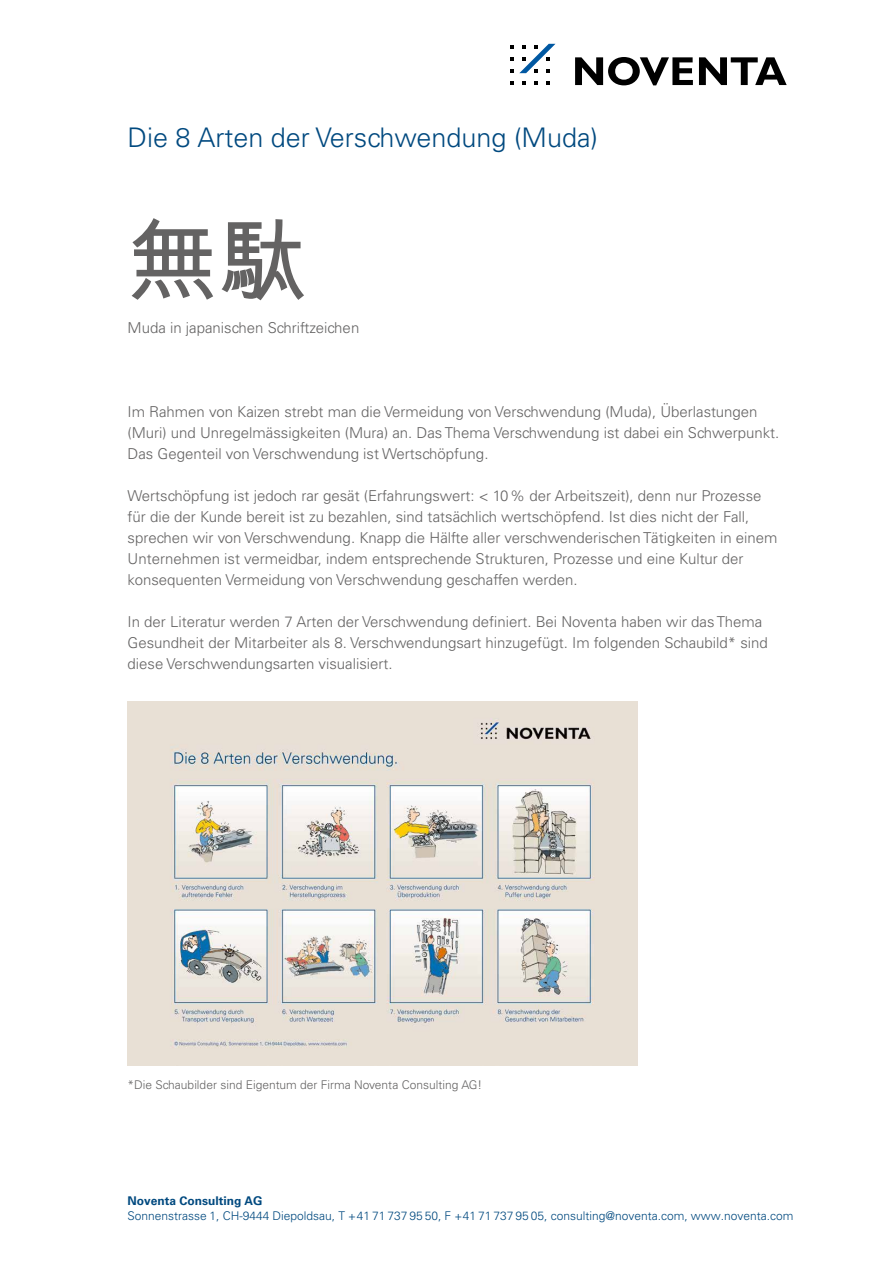
<style>
.page{position:relative;width:893px;height:1263px;background:#fff}
.page>*{position:absolute;margin:0;border:0;box-sizing:border-box;transform-origin:0 0}
.t1{font:90px "Arial Unicode MS";color:#646363}
.t2{font:300 27px "Univers LT Std";color:#00497f}
.t3{font:300 15px/21px "Univers LT Std";color:#646363}
.t4{font:300 12px "Univers LT Std";color:#00497f}
.t5{font:300 12px "Univers LT Std";color:#646363}
.t6{font:700 12px "Univers LT Std";color:#00497f}
</style>
<div class="page">
<svg style="left:510px;top:81px;width:4px;height:4px"></svg>
<svg style="left:522px;top:81px;width:4px;height:4px"></svg>
<svg style="left:534px;top:81px;width:4px;height:4px"></svg>
<svg style="left:510px;top:44px;width:45px;height:29px"></svg>
<svg style="left:546px;top:81px;width:4px;height:4px"></svg>
<svg style="left:575px;top:57px;width:118px;height:28px"></svg>
<svg style="left:699px;top:57px;width:88px;height:28px"></svg>
<img style="left:128px;top:702px;width:510px;height:363px">
<h2 class="t2" style="left:128px;top:121px;width:472px">Die 8 Arten der Verschwendung (Muda)</h2>
<h1 class="t1" style="left:128px;top:197px;width:181px">無駄</h1>
<p class="t3" style="left:128px;top:317px;width:233px">Muda in japanischen Schriftzeichen</p>
<p class="t3" style="left:128px;top:401px;width:653px">Im Rahmen von Kaizen strebt man die Vermeidung von Verschwendung (Muda), Überlastungen (Muri) und Unregelmässigkeiten (Mura) an. Das Thema Verschwendung ist dabei ein Schwerpunkt.<br>Das Gegenteil von Verschwendung ist Wertschöpfung.</p>
<p class="t3" style="left:128px;top:485px;width:652px">Wertschöpfung ist jedoch rar gesät (Erfahrungswert: &lt; 10% der Arbeitszeit), denn nur Prozesse für die der Kunde bereit ist zu bezahlen, sind tatsächlich wertschöpfend. Ist dies nicht der Fall, sprechen wir von Verschwendung. Knapp die Hälfte aller verschwenderischen Tätigkeiten in einem Unternehmen ist vermeidbar, indem entsprechende Strukturen, Prozesse und eine Kultur der konsequenten Vermeidung von Verschwendung geschaffen werden.</p>
<p class="t3" style="left:128px;top:611px;width:642px">In der Literatur werden 7 Arten der Verschwendung definiert. Bei Noventa haben wir das Thema<br>Gesundheit der Mitarbeiter als 8. Verschwendungsart hinzugefügt. Im folgenden Schaubild* sind diese Verschwendungsarten visualisiert.</p>
<p class="t5" style="left:128px;top:1078px;width:356px">*Die Schaubilder sind Eigentum der Firma Noventa Consulting AG!</p>
<p class="t6" style="left:128px;top:1193px;width:137px">Noventa Consulting AG</p>
<p class="t4" style="left:128px;top:1209px;width:667px">Sonnenstrasse 1, CH-9444 Diepoldsau, T +41 71 737 95 50, F +41 71 737 95 05, consulting@noventa.com, www.noventa.com</p>
</div>
